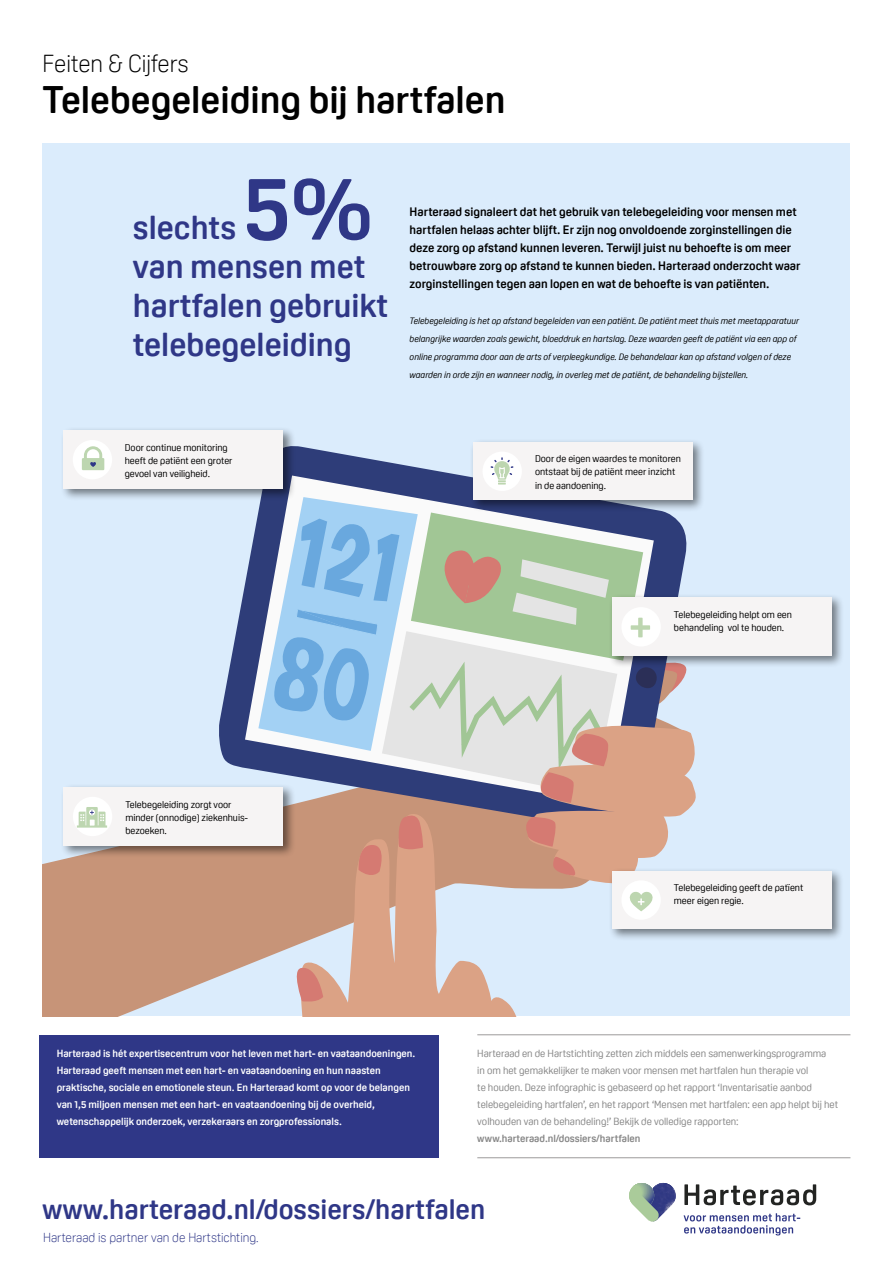
<style>
.page{position:relative;width:893px;height:1263px;background:#fff}
.page>*{position:absolute;margin:0;border:0;box-sizing:border-box;transform-origin:0 0}
.t1{font:700 90px "Oscine";color:#2f3787}
.t2{font:700 37.5px "Oscine";color:#000}
.t3{font:700 32.4px/38.8px "Oscine";color:#2f3787}
.t4{font:700 27.45px "Oscine";color:#2f3787}
.t5{font:300 24px "Oscine";color:#000}
.t6{font:300 12.75px "Oscine";color:#2f3787}
.t7{font:700 12px/18px "Oscine";color:#000}
.t8{font:10.2px/17px "Oscine";color:#868686}
.t9{font:700 10.2px/17px "Oscine";color:#fff}
.t10{font:700 10.2px "Oscine";color:#868686}
.t11{font:9.6px/13.2px "Oscine";color:#000}
.t12{font:italic 9px/18px "Oscine";color:#000}
</style>
<div class="page">
<div style="left:43px;top:143px;width:807px;height:873px;background:#dbecfc"></div>
<svg style="left:43px;top:858px;width:247px;height:158px;fill:#c79478"></svg>
<svg style="left:290px;top:911px;width:226px;height:105px;fill:#dba285"></svg>
<svg style="left:219px;top:446px;width:240px;height:322px"></svg>
<svg style="left:245px;top:475px;width:224px;height:295px;background:#6c78a2"></svg>
<svg style="left:291px;top:965px;width:32px;height:39px"></svg>
<img style="left:659px;top:1183px;width:17px;height:35px">
<svg style="left:629px;top:1183px;width:30px;height:39px"></svg>
<svg style="left:684px;top:1184px;width:132px;height:21px"></svg>
<svg style="left:684px;top:1213px;width:116px;height:22px"></svg>
<hr style="left:477px;top:1157px;width:373px;height:1px;background:#9c9b9b">
<hr style="left:477px;top:1034px;width:373px;height:1px;background:#9c9b9b">
<div style="left:39px;top:1035px;width:400px;height:123px;background:#2f3787"></div>
<div style="left:60px;top:426px;width:236px;height:75px;background:#000;opacity:.5"></div>
<div style="left:64px;top:430px;width:219px;height:59px;background:#f6f4f4"></div>
<div style="left:73px;top:440px;width:39px;height:39px;background:#fff;border-radius:50%"></div>
<svg style="left:82px;top:446px;width:22px;height:24px"></svg>
<div style="left:469px;top:438px;width:236px;height:74px;background:#000;opacity:.5"></div>
<div style="left:473px;top:442px;width:220px;height:58px;background:#f6f4f4"></div>
<div style="left:482px;top:452px;width:40px;height:39px;background:#fff;border-radius:50%"></div>
<svg style="left:491px;top:457px;width:22px;height:27px"></svg>
<div style="left:608px;top:867px;width:236px;height:74px;background:#000;opacity:.5"></div>
<div style="left:612px;top:871px;width:220px;height:58px;background:#f6f4f4"></div>
<div style="left:621px;top:880px;width:40px;height:40px;background:#fff;border-radius:50%"></div>
<div style="left:60px;top:783px;width:236px;height:75px;background:#000;opacity:.5"></div>
<div style="left:64px;top:787px;width:219px;height:59px;background:#f6f4f4"></div>
<div style="left:73px;top:797px;width:39px;height:39px;background:#fff;border-radius:50%"></div>
<svg style="left:77px;top:807px;width:30px;height:21px"></svg>
<div style="left:608px;top:593px;width:236px;height:75px;background:#000;opacity:.5"></div>
<div style="left:612px;top:597px;width:220px;height:59px;background:#f6f4f4"></div>
<svg style="left:258px;top:497px;width:447px;height:414px;background:#b8b7b9"></svg>
<h3 class="t5" style="left:43px;top:50px;width:148px">Feiten &amp; Cijfers</h3>
<h2 class="t2" style="left:43px;top:78px;width:464px">Telebegeleiding bij hartfalen</h2>
<h1 class="t1" style="left:243px;top:157px;width:130px">5%</h1>
<h3 class="t3" style="left:133px;top:208px;width:257px">slechts<br>van mensen met hartfalen gebruikt telebegeleiding</h3>
<p class="t7" style="left:410px;top:203px;width:392px">Harteraad signaleert dat het gebruik van telebegeleiding voor mensen met hartfalen helaas achter blijft. Er zijn nog onvoldoende zorginstellingen die deze zorg op afstand kunnen leveren. Terwijl juist nu behoefte is om meer betrouwbare zorg op afstand te kunnen bieden. Harteraad onderzocht waar zorginstellingen tegen aan lopen en wat de behoefte is van patiënten.</p>
<p class="t12" style="left:410px;top:312px;width:391px">Telebegeleiding is het op afstand begeleiden van een patiënt. De patiënt meet thuis met meetapparatuur belangrijke waarden zoals gewicht, bloeddruk en hartslag. Deze waarden geeft de patiënt via een app of online programma door aan de arts of verpleegkundige. De behandelaar kan op afstand volgen of deze waarden in orde zijn en wanneer nodig, in overleg met de patiënt, de behandeling bijstellen.</p>
<p class="t11" style="left:125px;top:441px;width:109px">Door continue monitoring heeft de patiënt een groter gevoel van veiligheid.</p>
<p class="t11" style="left:535px;top:452px;width:147px">Door de eigen waardes te monitoren ontstaat bij de patiënt meer inzicht in de aandoening.</p>
<p class="t11" style="left:125px;top:798px;width:124px">Telebegeleiding zorgt voor minder (onnodige) ziekenhuis&shy;bezoeken.</p>
<p class="t11" style="left:674px;top:608px;width:120px">Telebegeleiding helpt om een behandeling vol te houden.</p>
<p class="t11" style="left:674px;top:881px;width:131px">Telebegeleiding geeft de patïent meer eigen regie.</p>
<p class="t9" style="left:57px;top:1045px;width:360px">Harteraad is hét expertisecentrum voor het leven met hart- en vaataandoeningen.<br>Harteraad geeft mensen met een hart- en vaataandoening en hun naasten praktische, sociale en emotionele steun. En Harteraad komt op voor de belangen van 1,5 miljoen mensen met een hart- en vaataandoening bij de overheid, wetenschappelijk onderzoek, verzekeraars en zorgprofessionals.</p>
<p class="t8" style="left:477px;top:1045px;width:362px">Harteraad en de Hartstichting zetten zich middels een samenwerkingsprogramma<br>in om het gemakkelijker te maken voor mensen met hartfalen hun therapie vol<br>te houden. Deze infographic is gebaseerd op het rapport ‘Inventarisatie aanbod telebegeleiding hartfalen’, en het rapport ‘Mensen met hartfalen: een app helpt bij het volhouden van de behandeling!’ Bekijk de volledige rapporten:</p>
<p class="t10" style="left:477px;top:1132px;width:165px">www.harteraad.nl/dossiers/hartfalen</p>
<h3 class="t4" style="left:43px;top:1194px;width:444px">www.harteraad.nl/dossiers/hartfalen</h3>
<h3 class="t6" style="left:43px;top:1230px;width:217px">Harteraad is partner van de Hartstichting.</h3>
</div>
